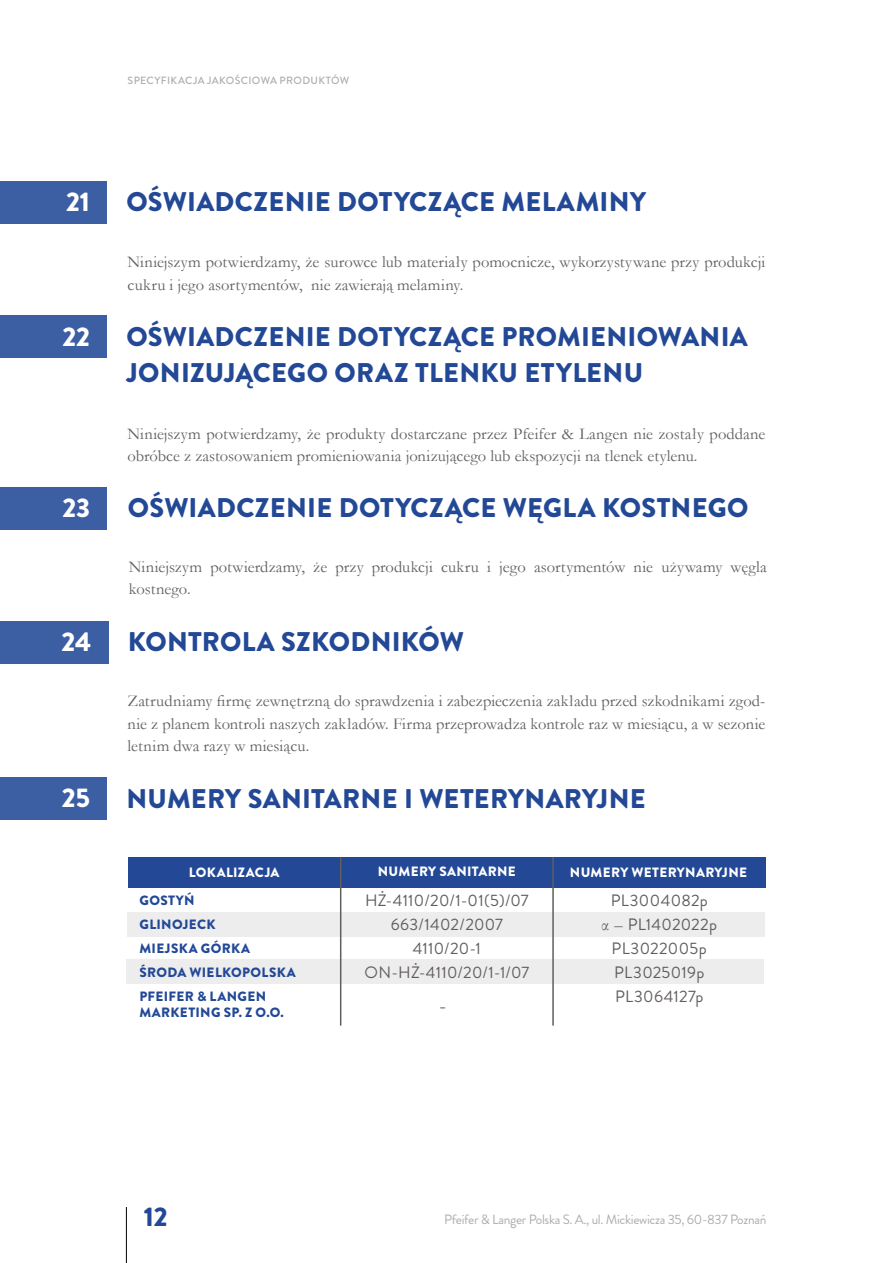
<style>
.page{position:relative;width:893px;height:1263px;background:#fff}
.page>*{position:absolute;margin:0;border:0;box-sizing:border-box;transform-origin:0 0}
.t1{font:900 27px/36px "Brandon Grotesque";letter-spacing:.01em;color:#224896}
.t2{font:900 27px "Brandon Grotesque";letter-spacing:-.005em;color:#fff}
.t3{font:21px "Garamond";color:#625e5d}
.t4{font:16.5px/22.5px "Garamond";letter-spacing:.005em;color:#625e5d}
.t5{font:16.5px/24px "Brandon Grotesque";letter-spacing:.015em;color:#625e5d;text-align:center}
.t6{font:900 13.5px/24px "Brandon Grotesque";letter-spacing:.025em;color:#224896}
.t7{font:13.5px "Brandon Grotesque";letter-spacing:-.025em;color:#aaaeb0}
.t8{font:900 13.5px "Brandon Grotesque";letter-spacing:.025em;color:#fff}
.t9{font:500 10.5px "Brandon Grotesque";letter-spacing:.03em;color:#aaaeb0}
.s1{font-family:"Garamond"}
</style>
<div class="page">
<hr style="left:126px;top:1207px;width:1px;height:56px;background:#000">
<div style="left:0;top:621px;width:108px;height:42px;background:#3c5ea2"></div>
<div style="left:0;top:777px;width:107px;height:43px;background:#3c5ea2"></div>
<div style="left:128px;top:857px;width:637px;height:30px;background:#224896"></div>
<div style="left:127px;top:912px;width:638px;height:24px;background:#ededed"></div>
<div style="left:127px;top:959px;width:637px;height:24px;background:#ededed"></div>
<hr style="left:340px;top:857px;width:1px;height:168px;background:#625e5d">
<hr style="left:552px;top:857px;width:2px;height:168px;background:#625e5d">
<div style="left:0;top:487px;width:107px;height:43px;background:#3c5ea2"></div>
<div style="left:0;top:181px;width:107px;height:43px;background:#3c5ea2"></div>
<div style="left:0;top:315px;width:107px;height:43px;background:#3c5ea2"></div>
<p class="t9" style="left:128px;top:73px;width:223px">SPECYFIKACJA JAKOŚCIOWA PRODUKTÓW</p>
<h1 class="t2" style="left:66px;top:183px;width:25px">21</h1>
<h1 class="t2" style="left:62px;top:317px;width:29px">22</h1>
<h1 class="t2" style="left:62px;top:489px;width:29px">23</h1>
<h1 class="t2" style="left:62px;top:623px;width:31px">24</h1>
<h1 class="t2" style="left:62px;top:779px;width:30px">25</h1>
<h1 class="t1" style="left:126px;top:184px;width:521px">OŚWIADCZENIE DOTYCZĄCE MELAMINY</h1>
<p class="t4" style="left:128px;top:250px;width:639px">Niniejszym potwierdzamy, że surowce lub materiały pomocnicze, wykorzystywane przy produkcji cukru i jego asortymentów, nie zawierają melaminy.</p>
<h1 class="t1" style="left:126px;top:319px;width:623px">OŚWIADCZENIE DOTYCZĄCE PROMIENIOWANIA<br>JONIZUJĄCEGO ORAZ TLENKU ETYLENU</h1>
<p class="t4" style="left:128px;top:422px;width:639px">Niniejszym potwierdzamy, że produkty dostarczane przez Pfeifer &amp; Langen nie zostały poddane obróbce z zastosowaniem promieniowania jonizującego lub ekspozycji na tlenek etylenu.</p>
<h1 class="t1" style="left:128px;top:490px;width:622px">OŚWIADCZENIE DOTYCZĄCE WĘGLA KOSTNEGO</h1>
<p class="t4" style="left:129px;top:555px;width:639px">Niniejszym potwierdzamy, że przy produkcji cukru i jego asortymentów nie używamy węgla kostnego.</p>
<h1 class="t1" style="left:128px;top:624px;width:338px">KONTROLA SZKODNIKÓW</h1>
<p class="t4" style="left:128px;top:689px;width:639px;text-align:justify">Zatrudniamy firmę zewnętrzną do sprawdzenia i zabezpieczenia zakładu przed szkodnikami zgod&shy;nie z planem kontroli naszych zakładów. Firma przeprowadza kontrole raz w miesiącu, a w sezonie letnim dwa razy w miesiącu.</p>
<h1 class="t1" style="left:126px;top:780px;width:521px">NUMERY SANITARNE I WETERYNARYJNE</h1>
<p class="t8" style="left:189px;top:863px;width:92px">LOKALIZACJA</p>
<p class="t8" style="left:378px;top:862px;width:140px">NUMERY SANITARNE</p>
<p class="t8" style="left:570px;top:863px;width:179px">NUMERY WETERYNARYJNE</p>
<p class="t5" style="left:365px;top:888px;width:166px">HŻ-4110/20/1-01(5)/07<br>663/1402/2007<br>4110/20-1<br>ON-HŻ-4110/20/1-1/07</p>
<p class="t3" style="left:439px;top:991px;width:8px">-</p>
<p class="t6" style="left:139px;top:888px;width:158px">GOSTYŃ<br>GLINOJECK<br>MIEJSKA GÓRKA<br>ŚRODA WIELKOPOLSKA<br>PFEIFER &amp; LANGEN</p>
<p class="t6" style="left:139px;top:1001px;width:146px">MARKETING SP. Z O.O.</p>
<p class="t5" style="left:602px;top:888px;width:117px">PL3004082p<br><span class="s1">α –</span> PL1402022p<br>PL3022005p<br>PL3025019p<br>PL3064127p</p>
<h1 class="t1" style="left:144px;top:1199px;width:25px">12</h1>
<p class="t7" style="left:444px;top:1210px;width:324px">Pfeifer &amp; Langer Polska S. A., ul. Mickiewicza 35, 60-837 Poznań</p>
</div>
